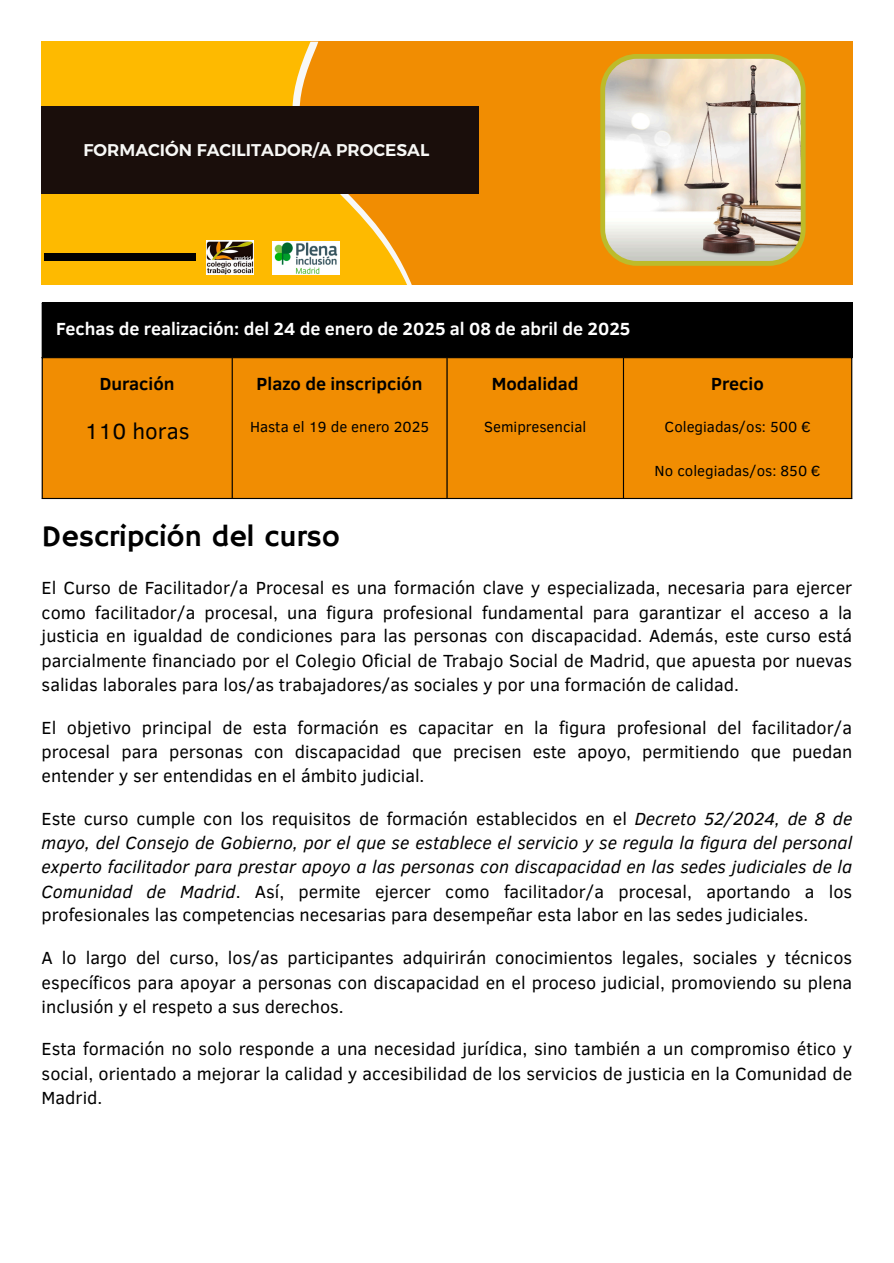
<style>
.page{position:relative;width:894px;height:1263px;background:#fff}
.page>*{position:absolute;margin:0;border:0;box-sizing:border-box;transform-origin:0 0}
.t1{font:30px "Hammersmith One";color:#000}
.t2{font:22.5px "Clear Sans";color:#000}
.t3{font:18px/24.2px "Clear Sans";color:#000;text-align:justify}
.t4{font:italic 18px/24.2px "Clear Sans";color:#000;text-align:justify}
.t5{font:700 18px "Clear Sans";color:#fff}
.t6{font:700 18px "Clear Sans";color:#000}
.t7{font:700 16.95px "Kief Montaser Semi";color:#f8f8f6}
.t8{font:15px "Clear Sans";color:#000}
.s1{font-style:normal}
</style>
<div class="page">
<div style="left:42px;top:42px;width:810px;height:243px;background:#f18d02"></div>
<svg style="left:42px;top:42px;width:370px;height:243px;fill:#feba00"></svg>
<div style="left:42px;top:106px;width:436px;height:88px;background:#1a0e0b"></div>
<div style="left:45px;top:254px;width:151px;height:7px;background:#000"></div>
<img style="left:207px;top:240px;width:46px;height:34px">
<svg style="left:600px;top:54px;width:205px;height:212px;background:#daceb6"></svg>
<img style="left:272px;top:241px;width:67px;height:33px">
<div style="left:42px;top:303px;width:809px;height:55px;background:#000"></div>
<div style="left:43px;top:358px;width:807px;height:140px;background:#f18d02"></div>
<hr style="left:42px;top:304px;width:1px;height:194px;background:#000">
<hr style="left:231px;top:358px;width:2px;height:140px;background:#000">
<hr style="left:446px;top:358px;width:1px;height:140px;background:#000">
<hr style="left:622px;top:358px;width:2px;height:140px;background:#000">
<hr style="left:850px;top:304px;width:2px;height:194px;background:#000">
<hr style="left:42px;top:303px;width:810px;height:1px;background:#000">
<hr style="left:42px;top:498px;width:810px;height:1px;background:#000">
<p class="t7" style="left:84px;top:139px;width:347px">FORMACIÓN FACILITADOR/A PROCESAL</p>
<p class="t5" style="left:56px;top:316px;width:575px">Fechas de realización: del 24 de enero de 2025 al 08 de abril de 2025</p>
<p class="t6" style="left:100px;top:370px;width:76px">Duración</p>
<h1 class="t2" style="left:85px;top:415px;width:106px">110 horas</h1>
<h1 class="t6" style="left:256px;top:370px;width:167px">Plazo de inscripción</h1>
<p class="t8" style="left:250px;top:416px;width:180px">Hasta el 19 de enero 2025</p>
<h1 class="t6" style="left:491px;top:370px;width:88px">Modalidad</h1>
<p class="t8" style="left:484px;top:416px;width:104px">Semipresencial</p>
<h1 class="t6" style="left:711px;top:370px;width:54px">Precio</h1>
<p class="t8" style="left:664px;top:416px;width:147px">Colegiadas/os: 500 €</p>
<p class="t8" style="left:654px;top:460px;width:167px">No colegiadas/os: 850 €</p>
<h1 class="t1" style="left:42px;top:519px;width:299px">Descripción del curso</h1>
<p class="t3" style="left:42px;top:575px;width:811px">El Curso de Facilitador/a Procesal es una formación clave y especializada, necesaria para ejercer como facilitador/a procesal, una figura profesional fundamental para garantizar el acceso a la justicia en igualdad de condiciones para las personas con discapacidad. Además, este curso está parcialmente financiado por el Colegio Oficial de Trabajo Social de Madrid, que apuesta por nuevas salidas laborales para los/as trabajadores/as sociales y por una formación de calidad.</p>
<p class="t3" style="left:42px;top:714px;width:811px">El objetivo principal de esta formación es capacitar en la figura profesional del facilitador/a procesal para personas con discapacidad que precisen este apoyo, permitiendo que puedan entender y ser entendidas en el ámbito judicial.</p>
<p class="t4" style="left:42px;top:805px;width:812px"><span class="s1">Este curso cumple con los requisitos de formación establecidos en el</span> Decreto 52/2024, de 8 de mayo, del Consejo de Gobierno, por el que se establece el servicio y se regula la figura del personal experto facilitador para prestar apoyo a las personas con discapacidad en las sedes judiciales de la Comunidad de Madrid<span class="s1">. Así, permite ejercer como facilitador/a procesal, aportando a los profesionales las competencias necesarias para desempeñar esta labor en las sedes judiciales.</span></p>
<p class="t3" style="left:42px;top:945px;width:811px">A lo largo del curso, los/as participantes adquirirán conocimientos legales, sociales y técnicos específicos para apoyar a personas con discapacidad en el proceso judicial, promoviendo su plena inclusión y el respeto a sus derechos.</p>
<p class="t3" style="left:42px;top:1036px;width:811px">Esta formación no solo responde a una necesidad jurídica, sino también a un compromiso ético y social, orientado a mejorar la calidad y accesibilidad de los servicios de justicia en la Comunidad de Madrid.</p>
</div>
